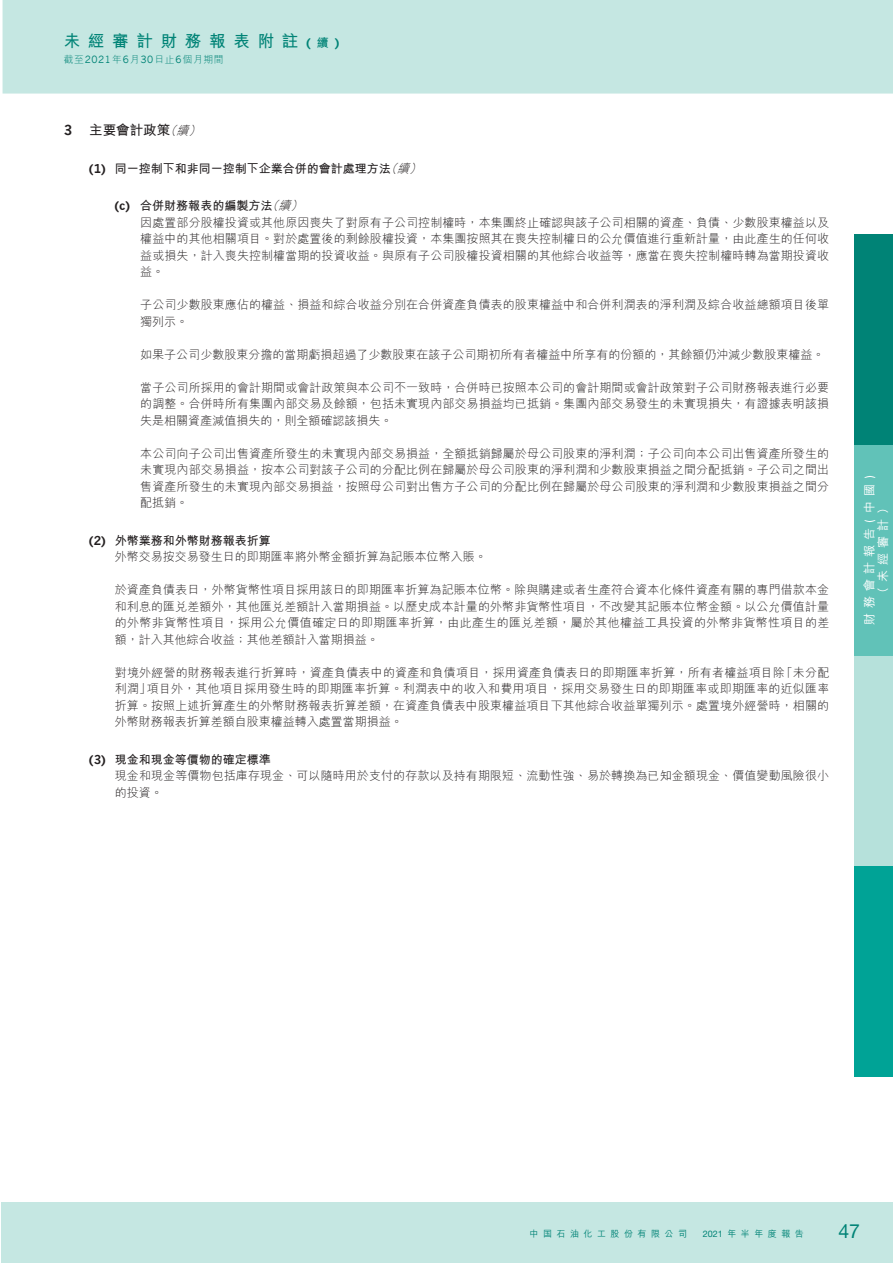
<style>
.page{position:relative;width:893px;height:1263px;background:#fff}
.page>*{position:absolute;margin:0;border:0;box-sizing:border-box;transform-origin:0 0}
.t1{font:19.5px "Helvetica Neue LT Std";color:#008376}
.t2{font:700 16.5px "M Hei HK";letter-spacing:.47em;color:#008376}
.t3{font:700 13.5px "M Hei HK";color:#231f20}
.t4{font:700 13.5px "News Gothic";color:#231f20}
.t5{font:300 12px/16.5px "M Hei HK";letter-spacing:.005em;color:#231f20}
.t6{font:700 12px "M Hei HK";color:#231f20}
.t7{font:500 12px/13.5px "M Hei HK";letter-spacing:.415em;color:#fff;text-align:center}
.t8{font:300 9.75px "M Hei HK";letter-spacing:.06em;color:#008376}
.t9{font:500 9px "M Hei HK";letter-spacing:.5em;color:#008376}
.s1{font-family:"News Gothic";font-size:12px}
.s2{font-size:12px}
.s3{font-family:"News Gothic";font-weight:400}
.s4{font-weight:300;font-style:italic;font-size:12px}
.s5{font-family:"News Gothic"}
.s6{font-weight:300;font-style:italic}
.s7{font-family:"News Gothic";font-weight:700}
.s8{font-weight:700}
.s9{font-style:italic}
.s10{font-family:"Univers LT Std";font-weight:400}
.s11{font-family:"M Hei HKS"}
.s12{font-family:"Helvetica Neue LT Std";font-weight:400}
</style>
<div class="page">
<div style="left:3px;top:0;width:890px;height:94px;background:#c5e7e2"></div>
<div style="left:855px;top:866px;width:38px;height:211px;background:#00a396"></div>
<div style="left:855px;top:655px;width:38px;height:211px;background:#b6e1db"></div>
<div style="left:855px;top:445px;width:38px;height:210px;background:#61c2b8"></div>
<div style="left:855px;top:234px;width:38px;height:211px;background:#008376"></div>
<div style="left:2px;top:1202px;width:891px;height:61px;background:#c5e7e2"></div>
<h2 class="t2" style="left:64px;top:29px;width:277px">未經審計財務報表附註 <span class="s1">(</span><span class="s2">續</span><span class="s1">)</span></h2>
<p class="t8" style="left:64px;top:55px;width:161px">截至<span class="s3">2021</span>年<span class="s3">6</span>月<span class="s3">30</span>日止<span class="s3">6</span>個月期間</p>
<p class="t4" style="left:64px;top:122px;width:10px">3</p>
<p class="t3" style="left:89px;top:121px;width:116px">主要會計政策<span class="s4">（續）</span></p>
<p class="t6" style="left:89px;top:160px;width:336px"><span class="s5">(1)</span> 同一控制下和非同一控制下企業合併的會計處理方法<span class="s6">（續）</span></p>
<p class="t5" style="left:140px;top:198px;width:690px;text-indent:-26px"><span class="s7">(c)</span> <span class="s8">合併財務報表的編製方法</span><span class="s9">（續）<br></span>因處置部分股權投資或其他原因喪失了對原有子公司控制權時，本集團終止確認與該子公司相關的資產、負債、少數股東權益以及權益中的其他相關項目。對於處置後的剩餘股權投資，本集團按照其在喪失控制權日的公允價值進行重新計量，由此產生的任何收益或損失，計入喪失控制權當期的投資收益。與原有子公司股權投資相關的其他綜合收益等，應當在喪失控制權時轉為當期投資收益。</p>
<p class="t5" style="left:140px;top:297px;width:690px">子公司少數股東應佔的權益、損益和綜合收益分別在合併資產負債表的股東權益中和合併利潤表的淨利潤及綜合收益總額項目後單獨列示。</p>
<p class="t5" style="left:140px;top:346px;width:685px">如果子公司少數股東分擔的當期虧損超過了少數股東在該子公司期初所有者權益中所享有的份額的，其餘額仍沖減少數股東權益。</p>
<p class="t5" style="left:140px;top:379px;width:690px;text-align:justify">當子公司所採用的會計期間或會計政策與本公司不一致時，合併時已按照本公司的會計期間或會計政策對子公司財務報表進行必要的調整。合併時所有集團內部交易及餘額，包括未實現內部交易損益均已抵銷。集團內部交易發生的未實現損失，有證據表明該損失是相關資產減值損失的，則全額確認該損失。</p>
<p class="t5" style="left:140px;top:445px;width:690px;text-align:justify">本公司向子公司出售資產所發生的未實現內部交易損益，全額抵銷歸屬於母公司股東的淨利潤；子公司向本公司出售資產所發生的未實現內部交易損益，按本公司對該子公司的分配比例在歸屬於母公司股東的淨利潤和少數股東損益之間分配抵銷。子公司之間出售資產所發生的未實現內部交易損益，按照母公司對出售方子公司的分配比例在歸屬於母公司股東的淨利潤和少數股東損益之間分配抵銷。</p>
<p class="t5" style="left:115px;top:532px;width:373px;text-indent:-26px"><span class="s7">(2)</span> <span class="s8">外幣業務和外幣財務報表折算<br></span>外幣交易按交易發生日的即期匯率將外幣金額折算為記賬本位幣入賬。</p>
<p class="t5" style="left:115px;top:582px;width:716px;text-align:justify">於資產負債表日，外幣貨幣性項目採用該日的即期匯率折算為記賬本位幣。除與購建或者生產符合資本化條件資產有關的專門借款本金和利息的匯兌差額外，其他匯兌差額計入當期損益。以歷史成本計量的外幣非貨幣性項目，不改變其記賬本位幣金額。以公允價值計量的外幣非貨幣性項目，採用公允價值確定日的即期匯率折算，由此產生的匯兌差額，屬於其他權益工具投資的外幣非貨幣性項目的差額，計入其他綜合收益；其他差額計入當期損益。</p>
<p class="t5" style="left:115px;top:664px;width:716px;text-align:justify">對境外經營的財務報表進行折算時，資產負債表中的資產和負債項目，採用資產負債表日的即期匯率折算，所有者權益項目除「未分配利潤」項目外，其他項目採用發生時的即期匯率折算。利潤表中的收入和費用項目，採用交易發生日的即期匯率或即期匯率的近似匯率折算。按照上述折算產生的外幣財務報表折算差額，在資產負債表中股東權益項目下其他綜合收益單獨列示。處置境外經營時，相關的外幣財務報表折算差額自股東權益轉入處置當期損益。</p>
<p class="t5" style="left:115px;top:751px;width:716px;text-indent:-26px"><span class="s7">(3)</span> <span class="s8">現金和現金等價物的確定標準<br></span>現金和現金等價物包括庫存現金、可以隨時用於支付的存款以及持有期限短、流動性強、易於轉換為已知金額現金、價值變動風險很小的投資。</p>
<p class="t7" style="left:862px;top:625px;width:152px;rotate:-90deg">財務會計報告<span class="s10">(</span>中國<span class="s10">)</span>（未經審計）</p>
<p class="t9" style="left:529px;top:1227px;width:159px">中<span class="s11">国</span>石油化工股份有限公司</p>
<p class="t9" style="left:703px;top:1227px;width:103px"><span class="s12">2021</span>年半年度報告</p>
<h1 class="t1" style="left:838px;top:1220px;width:23px">47</h1>
</div>
